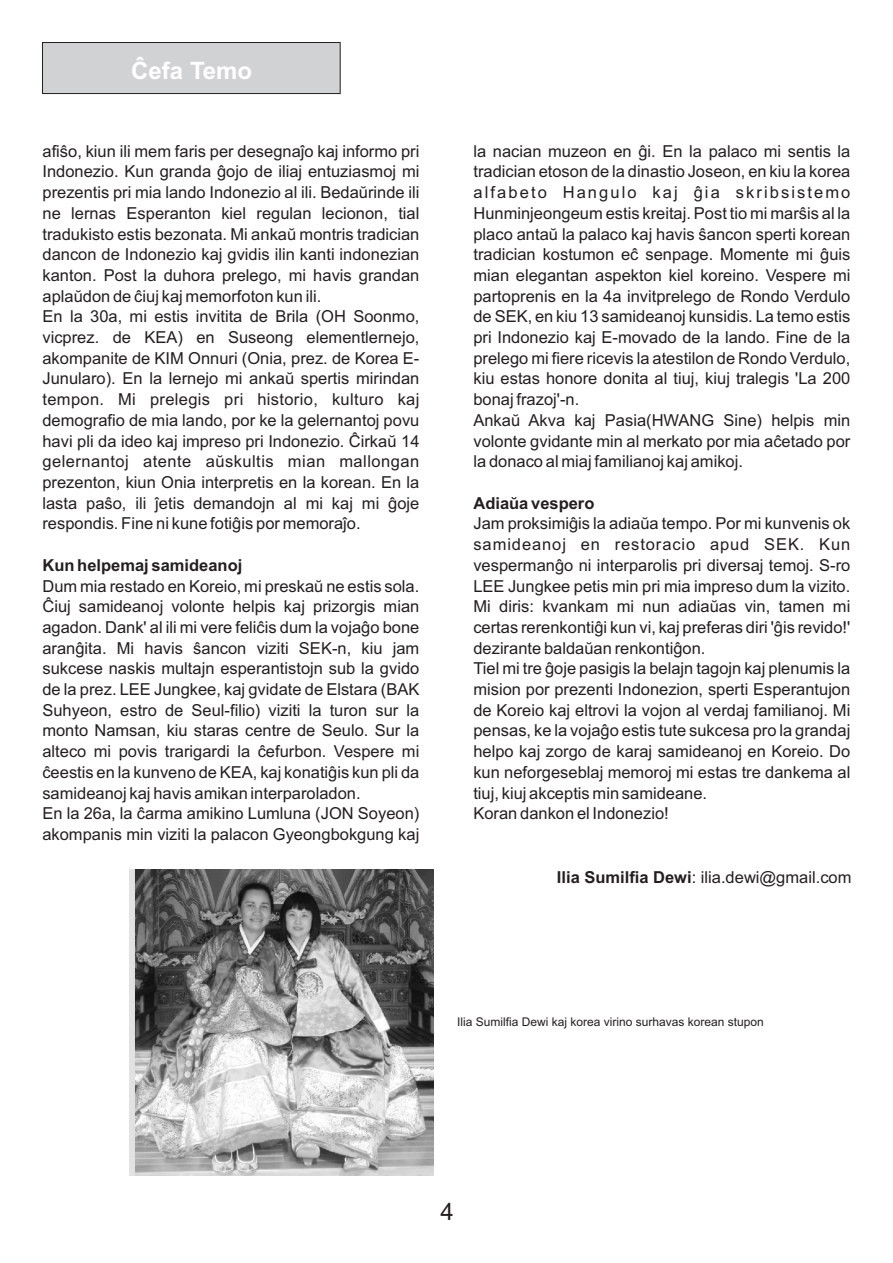
<style>
.page{position:relative;width:893px;height:1263px;background:#fff}
.page>*{position:absolute;margin:0;border:0;box-sizing:border-box;transform-origin:0 0}
.t1{font:700 24px "Arial";color:#fff}
.t2{font:24px "Arial";color:#231f20}
.t3{font:16.5px/20.7px "Arial";color:#231f20}
.t4{font:16.5px "Arial";letter-spacing:.02em;color:#231f20}
.t5{font:16.5px "Arial";letter-spacing:.03em;color:#231f20}
.t6{font:700 16.5px "Arial";color:#231f20}
.t7{font:16.5px "Arial";letter-spacing:.125em;color:#231f20}
.t8{font:12px "Arial";color:#231f20}
.s1{font-weight:700}
</style>
<div class="page">
<div style="left:43px;top:43px;width:297px;height:51px;background:#d1d2d4"></div>
<img style="left:130px;top:870px;width:303px;height:305px">
<h1 class="t1" style="left:131px;top:62px;width:122px">Ĉefa Temo</h1>
<p class="t3" style="left:43px;top:142px;width:378px">afiŝo, kiun ili mem faris per desegnaĵo kaj informo pri</p>
<p class="t3" style="left:473px;top:142px;width:378px">la nacian muzeon en ĝi. En la palaco mi sentis la</p>
<p class="t3" style="left:43px;top:163px;width:378px">Indonezio. Kun granda ĝojo de iliaj entuziasmoj mi</p>
<p class="t3" style="left:473px;top:163px;width:378px">tradician etoson de la dinastio Joseon, en kiu la korea</p>
<p class="t3" style="left:43px;top:184px;width:378px">prezentis pri mia lando Indonezio al ili. Bedaŭrinde ili</p>
<p class="t7" style="left:473px;top:186px;width:378px">alfabeto Hangulo kaj ĝia skribsistemo</p>
<p class="t3" style="left:43px;top:204px;width:378px">ne lernas Esperanton kiel regulan lecionon, tial</p>
<p class="t3" style="left:473px;top:204px;width:378px">Hunminjeongeum estis kreitaj. Post tio mi marŝis al la</p>
<p class="t3" style="left:43px;top:225px;width:378px">tradukisto estis bezonata. Mi ankaŭ montris tradician</p>
<p class="t3" style="left:473px;top:225px;width:378px">placo antaŭ la palaco kaj havis ŝancon sperti korean</p>
<p class="t3" style="left:42px;top:246px;width:378px">dancon de Indonezio kaj gvidis ilin kanti indonezian</p>
<p class="t3" style="left:473px;top:246px;width:378px">tradician kostumon eĉ senpage. Momente mi ĝuis</p>
<p class="t3" style="left:42px;top:266px;width:378px">kanton. Post la duhora prelego, mi havis grandan</p>
<p class="t3" style="left:473px;top:266px;width:378px">mian elegantan aspekton kiel koreino. Vespere mi</p>
<p class="t3" style="left:42px;top:287px;width:280px">aplaŭdon de ĉiuj kaj memorfoton kun ili.</p>
<p class="t3" style="left:473px;top:287px;width:378px">partoprenis en la 4a invitprelego de Rondo Verdulo</p>
<p class="t3" style="left:42px;top:308px;width:378px">En la 30a, mi estis invitita de Brila (OH Soonmo,</p>
<p class="t3" style="left:473px;top:308px;width:378px">de SEK, en kiu 13 samideanoj kunsidis. La temo estis</p>
<p class="t3" style="left:42px;top:328px;width:378px">vicprez. de KEA) en Suseong elementlernejo,</p>
<p class="t3" style="left:473px;top:328px;width:378px">pri Indonezio kaj E-movado de la lando. Fine de la</p>
<p class="t3" style="left:42px;top:349px;width:378px">akompanite de KIM Onnuri (Onia, prez. de Korea E-</p>
<p class="t3" style="left:473px;top:349px;width:378px">prelego mi fiere ricevis la atestilon de Rondo Verdulo,</p>
<p class="t3" style="left:42px;top:370px;width:378px">Junularo). En la lernejo mi ankaŭ spertis mirindan</p>
<p class="t3" style="left:473px;top:370px;width:378px">kiu estas honore donita al tiuj, kiuj tralegis 'La 200</p>
<p class="t4" style="left:42px;top:393px;width:378px">tempon. Mi prelegis pri historio, kulturo kaj</p>
<p class="t3" style="left:473px;top:391px;width:107px">bonaj frazoj'-n.</p>
<p class="t3" style="left:42px;top:411px;width:378px">demografio de mia lando, por ke la gelernantoj povu</p>
<p class="t3" style="left:473px;top:411px;width:378px">Ankaŭ Akva kaj Pasia(HWANG Sine) helpis min</p>
<p class="t3" style="left:42px;top:432px;width:379px">havi pli da ideo kaj impreso pri Indonezio. Ĉirkaŭ 14</p>
<p class="t3" style="left:473px;top:432px;width:378px">volonte gvidante min al merkato por mia aĉetado por</p>
<p class="t5" style="left:42px;top:455px;width:378px">gelernantoj atente aŭskultis mian mallongan</p>
<p class="t3" style="left:473px;top:453px;width:271px">la donaco al miaj familianoj kaj amikoj.</p>
<p class="t3" style="left:42px;top:473px;width:378px">prezenton, kiun Onia interpretis en la korean. En la lasta paŝo, ili ĵetis demandojn al mi kaj mi ĝoje</p>
<p class="t6" style="left:473px;top:497px;width:123px">Adiaŭa vespero</p>
<p class="t3" style="left:42px;top:515px;width:320px">respondis. Fine ni kune fotiĝis por memoraĵo.</p>
<p class="t3" style="left:473px;top:515px;width:378px">Jam proksimiĝis la adiaŭa tempo. Por mi kunvenis ok samideanoj en restoracio apud SEK. Kun</p>
<p class="t6" style="left:42px;top:559px;width:201px">Kun helpemaj samideanoj</p>
<p class="t3" style="left:473px;top:556px;width:378px">vespermanĝo ni interparolis pri diversaj temoj. S-ro</p>
<p class="t3" style="left:42px;top:577px;width:378px">Dum mia restado en Koreio, mi preskaŭ ne estis sola.</p>
<p class="t3" style="left:473px;top:577px;width:378px">LEE Jungkee petis min pri mia impreso dum la vizito.</p>
<p class="t3" style="left:42px;top:598px;width:378px">Ĉiuj samideanoj volonte helpis kaj prizorgis mian</p>
<p class="t3" style="left:473px;top:598px;width:378px">Mi diris: kvankam mi nun adiaŭas vin, tamen mi</p>
<p class="t3" style="left:42px;top:618px;width:378px">agadon. Dank' al ili mi vere feliĉis dum la vojaĝo bone</p>
<p class="t3" style="left:473px;top:618px;width:378px">certas rerenkontiĝi kun vi, kaj preferas diri 'ĝis revido!'</p>
<p class="t3" style="left:42px;top:639px;width:378px">aranĝita. Mi havis ŝancon viziti SEK-n, kiu jam</p>
<p class="t3" style="left:473px;top:639px;width:234px">dezirante baldaŭan renkontiĝon.</p>
<p class="t3" style="left:42px;top:660px;width:378px">sukcese naskis multajn esperantistojn sub la gvido</p>
<p class="t3" style="left:473px;top:660px;width:378px">Tiel mi tre ĝoje pasigis la belajn tagojn kaj plenumis la</p>
<p class="t3" style="left:42px;top:680px;width:378px">de la prez. LEE Jungkee, kaj gvidate de Elstara (BAK</p>
<p class="t3" style="left:473px;top:680px;width:378px">mision por prezenti Indonezion, sperti Esperantujon</p>
<p class="t3" style="left:42px;top:701px;width:378px">Suhyeon, estro de Seul-filio) viziti la turon sur la</p>
<p class="t3" style="left:473px;top:701px;width:378px">de Koreio kaj eltrovi la vojon al verdaj familianoj. Mi</p>
<p class="t3" style="left:42px;top:722px;width:378px">monto Namsan, kiu staras centre de Seulo. Sur la</p>
<p class="t3" style="left:473px;top:722px;width:378px">pensas, ke la vojaĝo estis tute sukcesa pro la grandaj</p>
<p class="t3" style="left:42px;top:742px;width:378px">alteco mi povis trarigardi la ĉefurbon. Vespere mi</p>
<p class="t3" style="left:473px;top:742px;width:378px">helpo kaj zorgo de karaj samideanoj en Koreio. Do</p>
<p class="t3" style="left:42px;top:763px;width:378px">ĉeestis en la kunveno de KEA, kaj konatiĝis kun pli da</p>
<p class="t3" style="left:473px;top:763px;width:378px">kun neforgeseblaj memoroj mi estas tre dankema al</p>
<p class="t3" style="left:42px;top:784px;width:320px">samideanoj kaj havis amikan interparoladon.</p>
<p class="t3" style="left:473px;top:784px;width:235px">tiuj, kiuj akceptis min samideane.</p>
<p class="t3" style="left:42px;top:805px;width:378px">En la 26a, la ĉarma amikino Lumluna (JON Soyeon)</p>
<p class="t3" style="left:473px;top:805px;width:197px">Koran dankon el Indonezio!</p>
<p class="t3" style="left:42px;top:825px;width:378px">akompanis min viziti la palacon Gyeongbokgung kaj</p>
<p class="t3" style="left:557px;top:868px;width:296px"><span class="s1">Ilia Sumilfia Dewi</span>: ilia.dewi@gmail.com</p>
<p class="t8" style="left:457px;top:1017px;width:308px">Ilia Sumilfia Dewi kaj korea virino surhavas korean stupon</p>
<h1 class="t2" style="left:440px;top:1203px;width:15px">4</h1>
</div>
